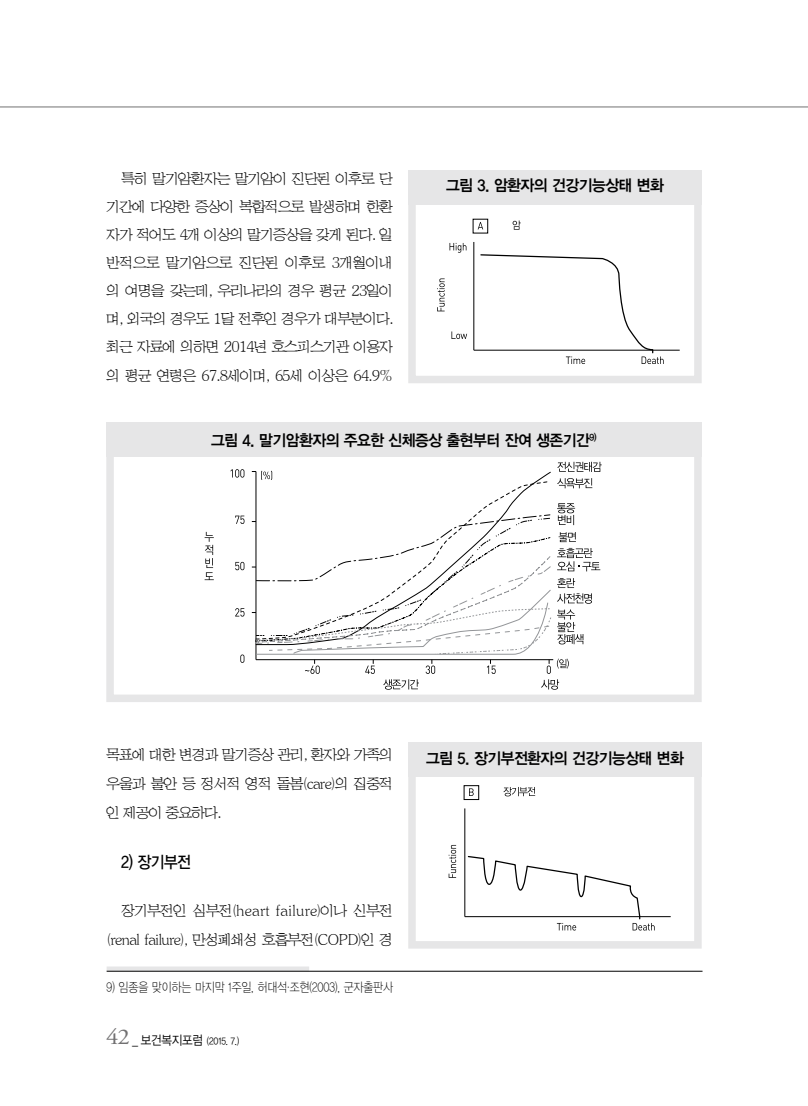
<style>
.page{position:relative;width:808px;height:1106px;background:#fff}
.page>*{position:absolute;margin:0;border:0;box-sizing:border-box;transform-origin:0 0}
.t1{font:16.5px "YDVYGO13";color:#000;scale:.9 1}
.t2{font:15.75px "YDVYGO14";letter-spacing:-.03em;color:#000;scale:.95 1}
.t3{font:15px/28px "HY Sin Mun Myeong Jo Pro";letter-spacing:-.08em;color:#000;text-align:justify}
.t4{font:12.75px "YDVYGO11";letter-spacing:-.01em;color:#000;scale:.85 1}
.t5{font:9.75px "YDVYGO12";color:#000;scale:.9 1}
.s1{font-family:"Adobe Garamond Pro";font-size:22.5px;color:#727172}
.s2{font-size:12.75px}
</style>
<div class="page">
<hr style="left:0;top:107px;width:808px;height:1px;background:#727172">
<div style="left:107px;top:966px;width:202px;height:5px;background:#e6e6e7"></div>
<hr style="left:107px;top:971px;width:595px;height:1px;background:#000">
<svg style="left:231px;top:469px;width:13px;height:8px"></svg>
<svg style="left:235px;top:515px;width:9px;height:9px"></svg>
<svg style="left:235px;top:562px;width:9px;height:8px"></svg>
<svg style="left:235px;top:608px;width:9px;height:8px"></svg>
<svg style="left:240px;top:654px;width:4px;height:9px"></svg>
<svg style="left:205px;top:532px;width:9px;height:48px"></svg>
<svg style="left:557px;top:462px;width:45px;height:10px"></svg>
<svg style="left:557px;top:478px;width:35px;height:10px"></svg>
<svg style="left:255px;top:471px;width:296px;height:32px"></svg>
<svg style="left:252px;top:503px;width:348px;height:186px"></svg>
<div style="left:106px;top:448px;width:596px;height:254px;border:8px solid #e6e6e7"></div>
<div style="left:106px;top:423px;width:596px;height:34px;background:#e6e6e7"></div>
<div style="left:408px;top:194px;width:294px;height:189px;border:8px solid #e6e6e7"></div>
<svg style="left:437px;top:278px;width:8px;height:33px"></svg>
<svg style="left:451px;top:331px;width:16px;height:8px"></svg>
<svg style="left:449px;top:243px;width:17px;height:10px"></svg>
<svg style="left:478px;top:222px;width:5px;height:7px"></svg>
<svg style="left:513px;top:220px;width:8px;height:10px"></svg>
<hr style="left:474px;top:242px;width:1px;height:108px;background:#000">
<hr style="left:474px;top:350px;width:206px;height:1px;background:#000">
<svg style="left:480px;top:254px;width:184px;height:110px"></svg>
<div style="left:473px;top:219px;width:15px;height:14px;border:1px solid #000"></div>
<div style="left:408px;top:170px;width:294px;height:34px;background:#e6e6e7"></div>
<div style="left:408px;top:768px;width:294px;height:180px;border:8px solid #e6e6e7"></div>
<svg style="left:449px;top:845px;width:7px;height:32px"></svg>
<svg style="left:503px;top:787px;width:32px;height:9px"></svg>
<hr style="left:465px;top:808px;width:1px;height:108px;background:#000">
<hr style="left:465px;top:916px;width:206px;height:1px;background:#000">
<div style="left:464px;top:785px;width:15px;height:14px;border:1px solid #000"></div>
<svg style="left:469px;top:788px;width:5px;height:8px"></svg>
<svg style="left:467px;top:856px;width:188px;height:74px"></svg>
<div style="left:408px;top:742px;width:294px;height:34px;background:#e6e6e7"></div>
<p class="t3" style="left:106px;top:165px;width:289px;text-indent:15px">특히 말기암환자는 말기암이 진단된 이후로 단 기간에 다양한 증상이 복합적으로 발생하며 한환 자가 적어도 4개 이상의 말기증상을 갖게 된다. 일 반적으로 말기암으로 진단된 이후로 3개월이내 의 여명을 갖는데, 우리나라의 경우 평균 23일이 며, 외국의 경우도 1달 전후인 경우가 대부분이다. 최근 자료에 의하면 2014년 호스피스기관 이용자 의 평균 연령은 67.8세이며, 65세 이상은 64.9%</p>
<p class="t3" style="left:415px;top:165px;width:289px">에 해당한다. 따라서 말기 이후 급작스럽게 치료의</p>
<p class="t2" style="left:446px;top:176px;width:231px">그림 3. 암환자의 건강기능상태 변화</p>
<p class="t2" style="left:211px;top:431px;width:407px">그림 4. 말기암환자의 주요한 신체증상 출현부터 잔여 생존기간<sup>9)</sup></p>
<p class="t3" style="left:106px;top:740px;width:289px;line-height:29px">목표에 대한 변경과 말기증상 관리, 환자와 가족의 우울과 불안 등 정서적 영적 돌봄(care)의 집중적 인 제공이 중요하다.</p>
<p class="t1" style="left:121px;top:852px;width:79px">2) 장기부전</p>
<p class="t3" style="left:106px;top:896px;width:288px;line-height:29px;text-align:right">장기부전인 심부전(heart failure)이나 신부전 (renal failure), 만성폐쇄성 호흡부전(COPD)인 경</p>
<p class="t4" style="left:107px;top:980px;width:339px">9) 임종을 맞이하는 마지막 1주일, 허대석·조현(2003), 군자출판사</p>
<p class="t5" style="left:106px;top:1035px;width:149px"><span class="s1">42</span> <span class="s2">_ 보건복지포럼</span> (2015. 7.)</p>
<p class="t3" style="left:415px;top:740px;width:288px">우는 3년에서 5년 이상의 경과를 거치며 서서히</p>
<p class="t2" style="left:426px;top:749px;width:273px">그림 5. 장기부전환자의 건강기능상태 변화</p>
</div>
